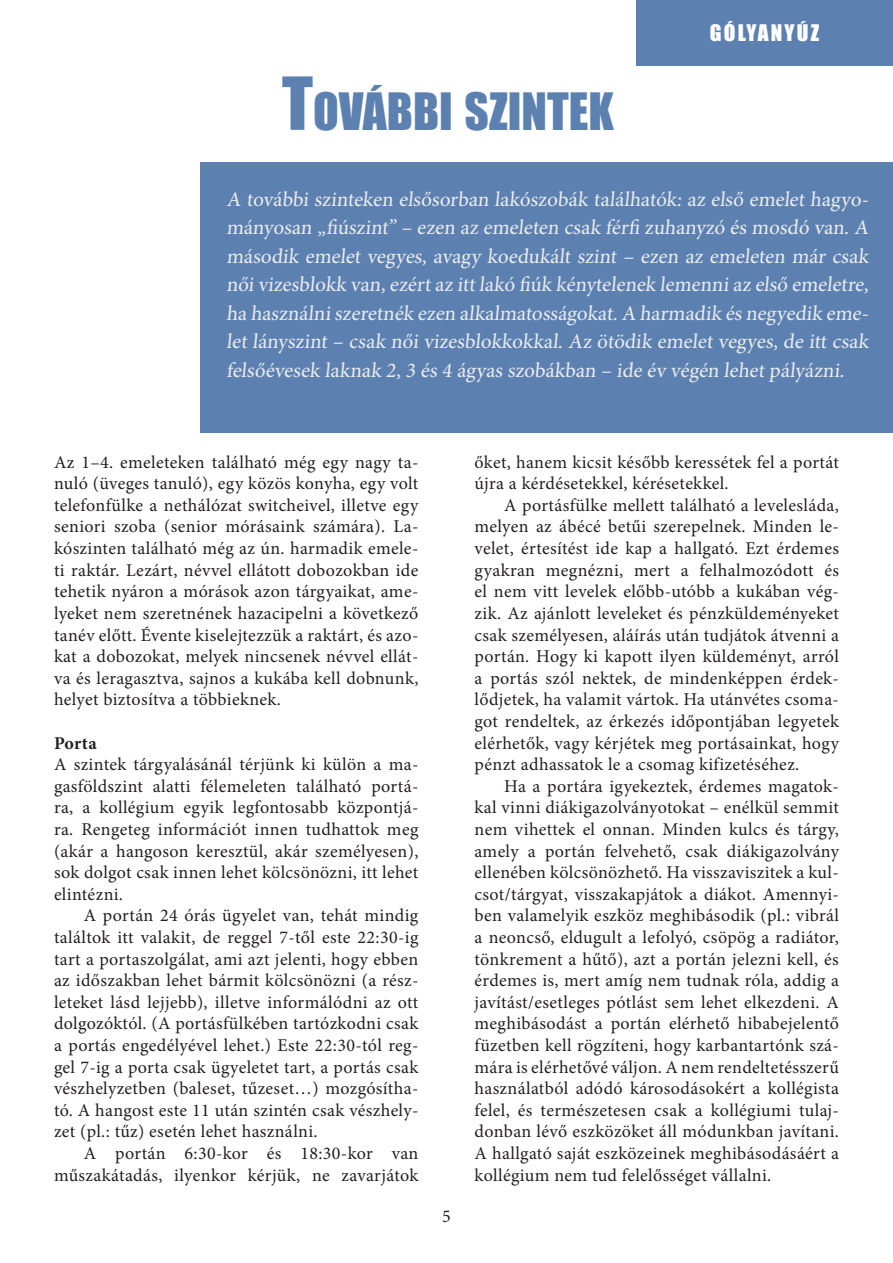
<style>
.page{position:relative;width:893px;height:1263px;background:#fff}
.page>*{position:absolute;margin:0;border:0;box-sizing:border-box;transform-origin:0 0}
.t1{font:47.25px "Impact";color:#5c81b1}
.t2{font:21px/28.5px "Minion Pro";color:#ececee;text-align:justify}
.t3{font:21px "Impact";letter-spacing:.1em;color:#fff}
.t4{font:18px/21.6px "Minion Pro";letter-spacing:.02em;color:#231f20;text-align:justify}
.t5{font:700 18px "Minion Pro";letter-spacing:.015em;color:#231f20}
.s1{font-size:67.5px}
</style>
<div class="page">
<div style="left:636px;top:0;width:257px;height:65px;background:#5c81b1"></div>
<div style="left:201px;top:162px;width:692px;height:270px;background:#5c81b1"></div>
<p class="t1" style="left:282px;top:75px;width:333px"><span class="s1">T</span>OVÁBBI SZINTEK</p>
<p class="t3" style="left:710px;top:16px;width:111px">GÓLYANYÚZ</p>
<p class="t2" style="left:226px;top:185px;width:647px">A további szinteken elsősorban lakószobák találhatók: az első emelet hagyo&shy;mányosan „fiúszint” – ezen az emeleten csak férfi zuhanyzó és mosdó van. A második emelet vegyes, avagy koedukált szint – ezen az emeleten már csak női vizesblokk van,ezért az itt lakó fiúk kénytelenek lemenni az első emeletre, ha használni szeretnék ezen alkalmatosságokat.A harmadik és negyedik eme&shy;let lányszint – csak női vizesblokkokkal. Az ötödik emelet vegyes, de itt csak felsőévesek laknak 2, 3 és 4 ágyas szobákban – ide év végén lehet pályázni.</p>
<p class="t4" style="left:54px;top:451px;width:366px">Az 1–4. emeleteken található még egy nagy ta&shy;nuló (üveges tanuló), egy közös konyha, egy volt telefonfülke a nethálózat switcheivel, illetve egy seniori szoba (senior mórásaink számára). La&shy;kószinten található még az ún. harmadik emele&shy;ti raktár. Lezárt, névvel ellátott dobozokban ide tehetik nyáron a mórások azon tárgyaikat, ame&shy;lyeket nem szeretnének hazacipelni a következő tanév előtt. Évente kiselejtezzük a raktárt, és azo&shy;kat a dobozokat, melyek nincsenek névvel ellát&shy;va és leragasztva, sajnos a kukába kell dobnunk, helyet biztosítva a többieknek.</p>
<p class="t5" style="left:54px;top:730px;width:44px">Porta</p>
<p class="t4" style="left:54px;top:754px;width:366px">A szintek tárgyalásánál térjünk ki külön a ma&shy;gasföldszint alatti félemeleten található portá&shy;ra, a kollégium egyik legfontosabb központjá&shy;ra. Rengeteg információt innen tudhattok meg (akár a hangoson keresztül, akár személyesen), sok dolgot csak innen lehet kölcsönözni, itt lehet elintézni.</p>
<p class="t4" style="left:54px;top:905px;width:366px;text-indent:30px">A portán 24 órás ügyelet van, tehát mindig találtok itt valakit, de reggel 7-től este 22:30-ig tart a portaszolgálat, ami azt jelenti, hogy ebben az időszakban lehet bármit kölcsönözni (a rész&shy;leteket lásd lejjebb), illetve informálódni az ott dolgozóktól. (A portásfülkében tartózkodni csak a portás engedélyével lehet.) Este 22:30-tól reg&shy;gel 7-ig a porta csak ügyeletet tart, a portás csak vészhelyzetben (baleset, tűzeset…) mozgósítha&shy;tó. A hangost este 11 után szintén csak vészhely&shy;zet (pl.: tűz) esetén lehet használni.</p>
<p class="t4" style="left:54px;top:1142px;width:366px;text-align:right">A portán 6:30-kor és 18:30-kor van műszakátadás, ilyenkor kérjük, ne zavarjátok</p>
<p class="t4" style="left:442px;top:1205px;width:10px">5</p>
<p class="t4" style="left:475px;top:451px;width:366px">őket, hanem kicsit később keressétek fel a portát újra a kérdésetekkel, kérésetekkel.</p>
<p class="t4" style="left:475px;top:494px;width:366px;text-indent:30px">A portásfülke mellett található a levelesláda, melyen az ábécé betűi szerepelnek. Minden le&shy;velet, értesítést ide kap a hallgató. Ezt érdemes gyakran megnézni, mert a felhalmozódott és el nem vitt levelek előbb-utóbb a kukában vég&shy;zik. Az ajánlott leveleket és pénzküldeményeket csak személyesen, aláírás után tudjátok átvenni a portán. Hogy ki kapott ilyen küldeményt, arról a portás szól nektek, de mindenképpen érdek&shy;lődjetek, ha valamit vártok. Ha utánvétes csoma&shy;got rendeltek, az érkezés időpontjában legyetek elérhetők, vagy kérjétek meg portásainkat, hogy pénzt adhassatok le a csomag kifizetéséhez.</p>
<p class="t4" style="left:475px;top:775px;width:366px;text-indent:30px">Ha a portára igyekeztek, érdemes magatok&shy;kal vinni diákigazolványotokat – enélkül semmit nem vihettek el onnan. Minden kulcs és tárgy, amely a portán felvehető, csak diákigazolvány ellenében kölcsönözhető. Ha visszaviszitek a kul&shy;csot/tárgyat, visszakapjátok a diákot. Amennyi&shy;ben valamelyik eszköz meghibásodik (pl.: vibrál a neoncső, eldugult a lefolyó, csöpög a radiátor, tönkrement a hűtő), azt a portán jelezni kell, és érdemes is, mert amíg nem tudnak róla, addig a javítást/esetleges pótlást sem lehet elkezdeni. A meghibásodást a portán elérhető hibabejelentő füzetben kell rögzíteni, hogy karbantartónk szá&shy;mára is elérhetővé váljon. A nem rendeltetésszerű használatból adódó károsodásokért a kollégista felel, és természetesen csak a kollégiumi tulaj&shy;donban lévő eszközöket áll módunkban javítani.<br>A hallgató saját eszközeinek meghibásodásáért a kollégium nem tud felelősséget vállalni.</p>
</div>
